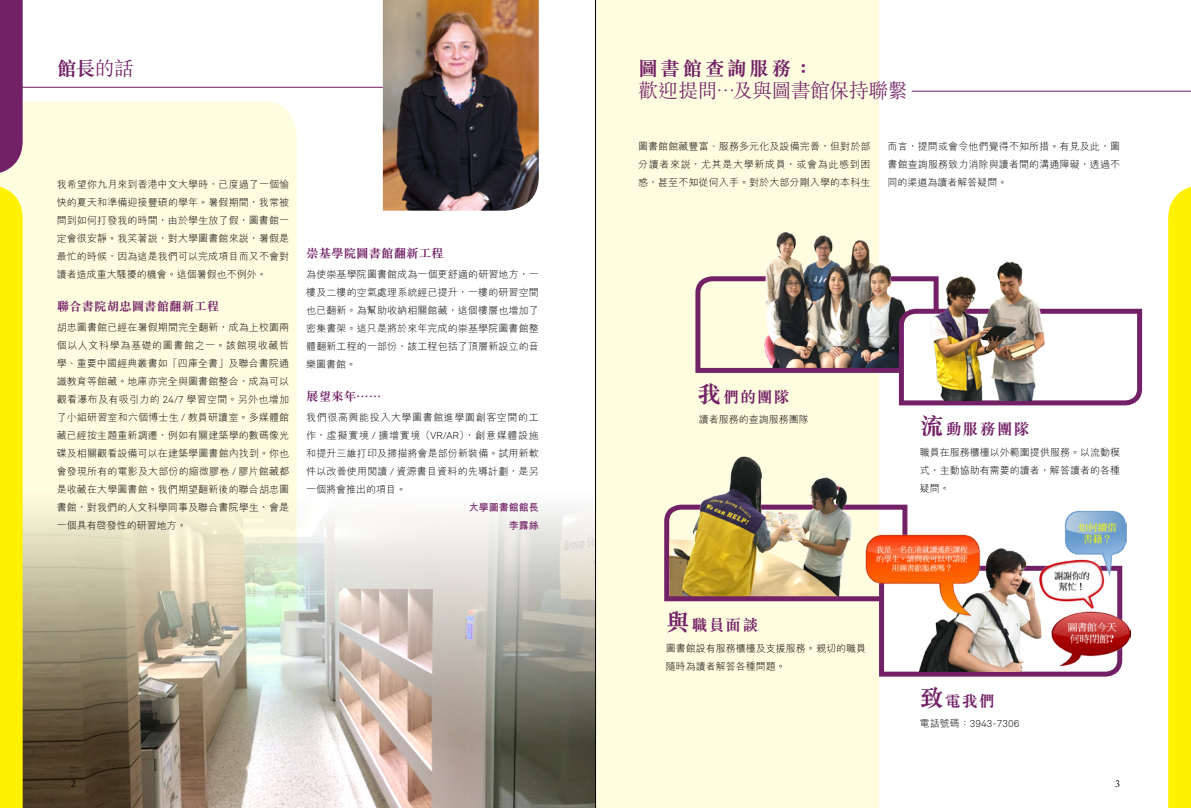
<style>
.page{position:relative;width:1191px;height:808px;background:#fff}
.page>*{position:absolute;margin:0;border:0;box-sizing:border-box;transform-origin:0 0}
.t1{font:300 20px "M Sung HK";letter-spacing:-.03em;color:#722167}
.t2{font:700 20px "M Sung HK";letter-spacing:.11em;color:#722167}
.t3{font:700 16px "M Sung HK";letter-spacing:.06em;color:#722167}
.t4{font:700 12.5px "M Sung HK";color:#722167}
.t5{font:300 10px/18px "M Hei HK";letter-spacing:.01em;color:#000;text-align:justify}
.t6{font:300 10px "Akkurat";color:#000}
.t7{font:700 10px/18px "M Hei HK";color:#722167;text-align:right}
.t8{font:10px "Adobe Caslon Pro";color:#000}
.s1{font-weight:300}
.s2{font-family:"Akkurat"}
.s3{font-size:24px}
.s4{font-family:"M Hei HK"}
</style>
<div class="page">
<div style="left:0;top:101px;width:297px;height:302px;background:#fffde0"></div>
<img style="left:23px;top:403px;width:572px;height:405px">
<div style="left:595px;top:0;width:284px;height:808px;background:#fffde0"></div>
<img style="left:765px;top:232px;width:126px;height:42px">
<svg style="left:695px;top:274px;width:448px;height:132px"></svg>
<img style="left:916px;top:261px;width:146px;height:139px">
<img style="left:702px;top:456px;width:145px;height:46px">
<img style="left:664px;top:502px;width:459px;height:175px">
<img style="left:1086px;top:608px;width:44px;height:57px">
<img style="left:1086px;top:580px;width:20px;height:30px">
<img style="left:897px;top:528px;width:189px;height:144px">
<img style="left:860px;top:524px;width:132px;height:98px">
<img style="left:1063px;top:507px;width:63px;height:73px">
<hr style="left:911px;top:91px;width:280px;height:1px;background:#722167">
<svg style="left:0;top:0;width:23px;height:175px;background:#7b306f"></svg>
<div style="left:0;top:185px;width:23px;height:623px;background:#fff100"></div>
<hr style="left:0;top:87px;width:432px;height:1px;background:#722167">
<img style="left:383px;top:0;width:156px;height:211px">
<div style="left:1168px;top:186px;width:23px;height:622px;background:#fff100"></div>
<hr style="left:595px;top:0;width:1px;height:808px;background:#000">
<h1 class="t2" style="left:57px;top:59px;width:79px">館長<span class="s1">的話</span></h1>
<p class="t5" style="left:57px;top:175px;width:234px">我希望你九月來到香港中文大學時，已度過了一個愉快的夏天和準備迎接豐碩的學年。暑假期間，我常被問到如何打發我的時間，由於學生放了假，圖書館一定會很安靜。我笑著說，對大學圖書館來說，暑假是最忙的時候，因為這是我們可以完成項目而又不會對讀者造成重大騷擾的機會。這個暑假也不例外。</p>
<p class="t4" style="left:57px;top:300px;width:164px">聯合書院胡忠圖書館翻新工程</p>
<p class="t5" style="left:57px;top:318px;width:234px">胡忠圖書館已經在暑假期間完全翻新，成為上校園兩個以人文科學為基礎的圖書館之一。該館現收藏哲學、重要中國經典叢書如「四庫全書」及聯合書院通識教育等館藏。地庫亦完全與圖書館整合，成為可以觀看瀑布及有吸引力的 <span class="s2">24/7</span> 學習空間。另外也增加了小組研習室和六個博士生 <span class="s2">/</span> 教員研讀室。多媒體館藏已經按主題重新調遷，例如有關建築學的數碼像光碟及相關觀看設備可以在建築學圖書館內找到。你也會發現所有的電影及大部份的縮微膠卷 <span class="s2">/</span> 膠片館藏都是收藏在大學圖書館。我們期望翻新後的聯合胡忠圖書館，對我們的人文科學同事及聯合書院學生，會是一個具有啓發性的研習地方。</p>
<p class="t4" style="left:306px;top:247px;width:139px">崇基學院圖書館翻新工程</p>
<p class="t5" style="left:306px;top:265px;width:234px">為使崇基學院圖書館成為一個更舒適的研習地方，一樓及二樓的空氣處理系統經已提升，一樓的研習空間也已翻新。為幫助收納相關館藏，這個樓層也增加了密集書架。這只是將於來年完成的崇基學院圖書館整體翻新工程的一部份，該工程包括了頂層新設立的音樂圖書館。</p>
<p class="t4" style="left:306px;top:390px;width:76px">展望來年……</p>
<p class="t5" style="left:306px;top:408px;width:234px">我們很高興能投入大學圖書館進學園創客空間的工作，虛擬實境 <span class="s2">/</span> 擴增實境（<span class="s2">VR/AR</span>），創意媒體設施和提升三維打印及掃描將會是部份新裝備。試用新軟件以改善使用閱讀 <span class="s2">/</span> 資源書目資料的先導計劃，是另一個將會推出的項目。</p>
<p class="t7" style="left:469px;top:497px;width:71px">大學圖書館館長李露絲</p>
<h1 class="t2" style="left:638px;top:59px;width:177px">圖書館查詢服務：</h1>
<h1 class="t1" style="left:638px;top:77px;width:271px">歡迎提問…及與圖書館保持聯繫</h1>
<p class="t5" style="left:638px;top:137px;width:234px">圖書館館藏豐富、服務多元化及設備完善，但對於部分讀者來說，尤其是大學新成員，或會為此感到困惑，甚至不知從何入手。對於大部分剛入學的本科生</p>
<p class="t5" style="left:887px;top:137px;width:234px">而言，提問或會令他們覺得不知所措。有見及此，圖書館查詢服務致力消除與讀者間的溝通障礙，透過不同的渠道為讀者解答疑問。</p>
<h2 class="t3" style="left:697px;top:389px;width:94px"><span class="s3">我</span>們的團隊</h2>
<p class="t5" style="left:698px;top:410px;width:111px">讀者服務的查詢服務團隊</p>
<h2 class="t3" style="left:665px;top:617px;width:94px"><span class="s3">與</span>職員面談</h2>
<p class="t5" style="left:665px;top:639px;width:202px">圖書館設有服務櫃檯及支援服務。親切的職員隨時為讀者解答各種問題。</p>
<h2 class="t3" style="left:919px;top:421px;width:112px"><span class="s3">流</span>動服務團隊</h2>
<p class="t5" style="left:919px;top:443px;width:202px">職員在服務櫃檯以外範圍提供服務。以流動模式，主動協助有需要的讀者，解答讀者的各種疑問。</p>
<h2 class="t3" style="left:919px;top:692px;width:77px"><span class="s3">致</span>電我們</h2>
<p class="t6" style="left:919px;top:718px;width:101px"><span class="s4">電話號碼：</span>3943-7306</p>
<p class="t8" style="left:71px;top:778px;width:6px">2</p>
<p class="t8" style="left:1115px;top:778px;width:6px">3</p>
</div>
